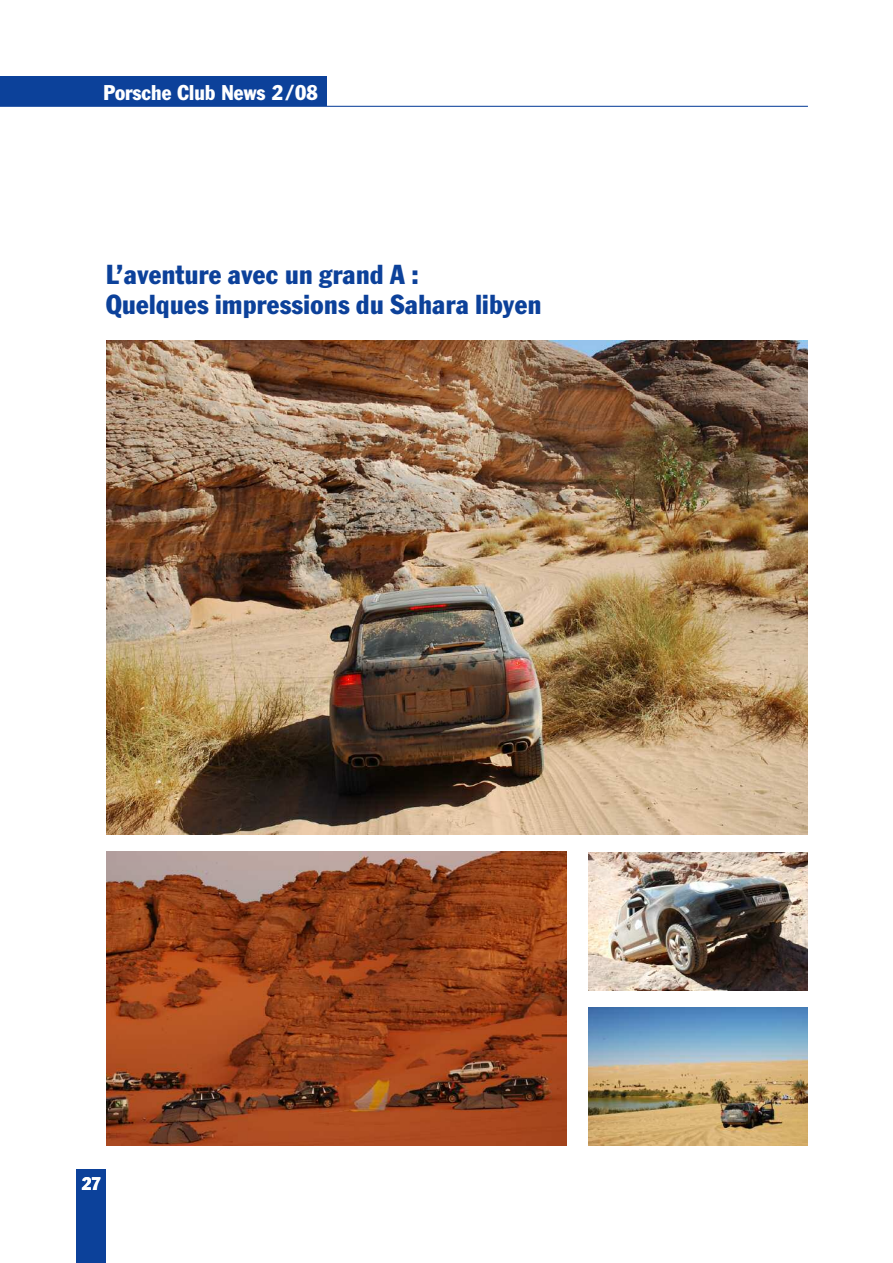
<style>
.page{position:relative;width:893px;height:1263px;background:#fff}
.page>*{position:absolute;margin:0;border:0;box-sizing:border-box;transform-origin:0 0}
.t1{font:condensed 27px/29.2px "Franklin Gothic";letter-spacing:.015em;color:#0c419a}
.t2{font:condensed 21px "Franklin Gothic";color:#fff}
.t3{font:condensed 18px "Franklin Gothic";color:#fff}
</style>
<div class="page">
<div style="left:0;top:77px;width:326px;height:29px;background:#0c419a"></div>
<div style="left:77px;top:1169px;width:29px;height:94px;background:#0c419a"></div>
<hr style="left:0;top:106px;width:808px;height:1px;background:#0c419a">
<img style="left:106px;top:340px;width:702px;height:494px">
<img style="left:106px;top:852px;width:461px;height:293px">
<img style="left:588px;top:1007px;width:220px;height:138px">
<img style="left:588px;top:853px;width:220px;height:138px">
<p class="t2" style="left:103px;top:85px;width:216px">Porsche Club News 2 /08</p>
<p class="t1" style="left:106px;top:262px;width:436px">L’aventure avec un grand A :<br>Quelques impressions du Sahara libyen</p>
<p class="t3" style="left:82px;top:1177px;width:21px">27</p>
</div>
